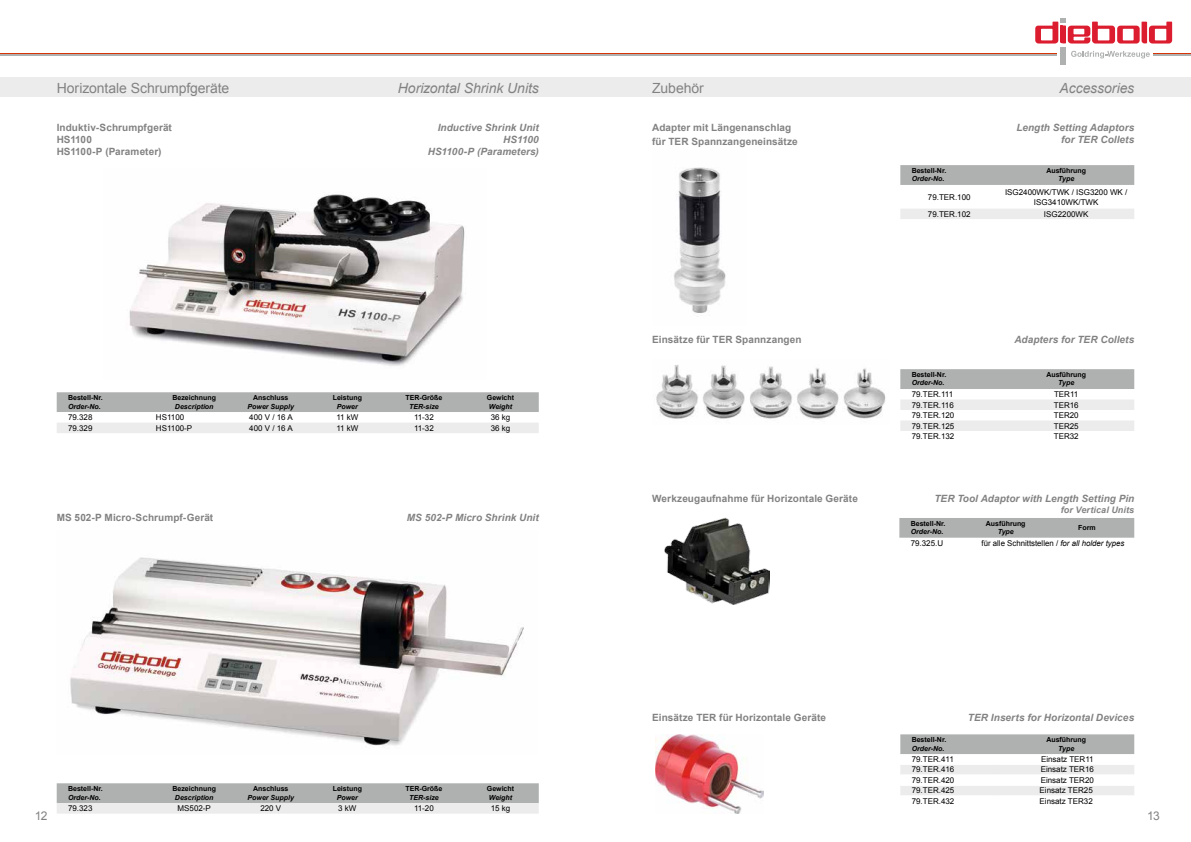
<style>
.page{position:relative;width:1191px;height:842px;background:#fff}
.page>*{position:absolute;margin:0;border:0;box-sizing:border-box;transform-origin:0 0}
.t1{font:14px "Arial";letter-spacing:-.005em;color:#818281}
.t2{font:italic 14px "Arial";letter-spacing:-.005em;color:#818281}
.t3{font:12px "Arial";color:#818281}
.t4{font:700 10px/12px "Arial";letter-spacing:.01em;color:#818281}
.t5{font:italic 700 10px/12px "Arial";letter-spacing:.005em;color:#818281;text-align:right}
.t6{font:italic 700 9px "Arial";letter-spacing:.01em;color:#818281}
.t7{font:8px/9.9px "Arial";color:#000;text-align:center}
.t8{font:700 7px "Arial";color:#000}
.t9{font:italic 700 7px "Arial";color:#000}
.s1{font-style:italic}
</style>
<div class="page">
<div style="left:0;top:77px;width:1191px;height:20px;background:#ececec"></div>
<hr style="left:0;top:55px;width:1191px;height:1px;background:#afb0b0">
<hr style="left:0;top:53px;width:1191px;height:1px;background:#d83507">
<div style="left:1057px;top:12px;width:96px;height:60px;background:#fff"></div>
<div style="left:1060px;top:47px;width:6px;height:18px;background:#afb0b0"></div>
<svg style="left:1035px;top:18px;width:137px;height:26px"></svg>
<svg style="left:1071px;top:51px;width:78px;height:7px"></svg>
<svg style="left:900px;top:369px;width:234px;height:62px"></svg>
<img style="left:656px;top:365px;width:230px;height:55px">
<img style="left:674px;top:167px;width:52px;height:150px">
<svg style="left:900px;top:165px;width:234px;height:54px"></svg>
<div style="left:899px;top:518px;width:235px;height:20px;background:#afb0b0"></div>
<svg style="left:900px;top:734px;width:234px;height:61px"></svg>
<hr style="left:900px;top:764px;width:98px;height:1px;background:#fff">
<hr style="left:998px;top:764px;width:136px;height:1px;background:#fff">
<hr style="left:900px;top:774px;width:98px;height:1px;background:#fff">
<hr style="left:998px;top:774px;width:136px;height:1px;background:#fff">
<hr style="left:900px;top:785px;width:98px;height:1px;background:#fff">
<hr style="left:998px;top:785px;width:136px;height:1px;background:#fff">
<img style="left:655px;top:734px;width:108px;height:80px">
<img style="left:665px;top:517px;width:104px;height:87px">
<img style="left:129px;top:194px;width:336px;height:172px">
<svg style="left:57px;top:392px;width:482px;height:41px"></svg>
<img style="left:70px;top:557px;width:454px;height:189px">
<svg style="left:57px;top:783px;width:482px;height:31px"></svg>
<h1 class="t1" style="left:57px;top:79px;width:174px">Horizontale Schrumpfgeräte</h1>
<h1 class="t2" style="left:398px;top:79px;width:142px">Horizontal Shrink Units</h1>
<p class="t4" style="left:57px;top:121px;width:117px">Induktiv-Schrumpfgerät<br>HS1100<br>HS1100-P (Parameter)</p>
<p class="t5" style="left:428px;top:121px;width:112px">Inductive Shrink Unit<br>HS1100<br>HS1100-P (Parameters)</p>
<h1 class="t1" style="left:652px;top:79px;width:53px">Zubehör</h1>
<h1 class="t2" style="left:1059px;top:79px;width:76px">Accessories</h1>
<p class="t4" style="left:652px;top:120px;width:147px;line-height:14.8px">Adapter mit Längenanschlag für TER Spannzangeneinsätze</p>
<p class="t5" style="left:1016px;top:121px;width:119px">Length Setting Adaptors for TER Collets</p>
<p class="t8" style="left:911px;top:166px;width:36px">Bestell-Nr.</p>
<p class="t9" style="left:911px;top:174px;width:34px">Order-No.</p>
<p class="t8" style="left:1046px;top:166px;width:41px">Ausführung</p>
<p class="t9" style="left:1058px;top:174px;width:18px">Type</p>
<p class="t7" style="left:928px;top:192px;width:44px">79.TER.100</p>
<p class="t7" style="left:1005px;top:187px;width:124px">ISG2400WK/TWK / ISG3200 WK /<br>ISG3410WK/TWK</p>
<p class="t7" style="left:928px;top:209px;width:44px">79.TER.102</p>
<p class="t7" style="left:1044px;top:209px;width:46px">ISG2200WK</p>
<p class="t4" style="left:652px;top:334px;width:151px">Einsätze für TER Spannzangen</p>
<p class="t5" style="left:1014px;top:334px;width:121px">Adapters for TER Collets</p>
<p class="t8" style="left:911px;top:370px;width:36px">Bestell-Nr.</p>
<p class="t9" style="left:911px;top:378px;width:34px">Order-No.</p>
<p class="t8" style="left:1046px;top:370px;width:41px">Ausführung</p>
<p class="t9" style="left:1058px;top:378px;width:18px">Type</p>
<p class="t8" style="left:68px;top:393px;width:36px">Bestell-Nr.</p>
<p class="t9" style="left:68px;top:401px;width:34px">Order-No.</p>
<p class="t8" style="left:172px;top:393px;width:45px">Bezeichnung</p>
<p class="t9" style="left:175px;top:401px;width:40px">Description</p>
<p class="t8" style="left:253px;top:393px;width:37px">Anschluss</p>
<p class="t9" style="left:248px;top:401px;width:48px">Power Supply</p>
<p class="t8" style="left:333px;top:393px;width:31px">Leistung</p>
<p class="t9" style="left:337px;top:401px;width:23px">Power</p>
<p class="t8" style="left:405px;top:393px;width:38px">TER-Größe</p>
<p class="t9" style="left:409px;top:401px;width:31px">TER-size</p>
<p class="t8" style="left:487px;top:393px;width:29px">Gewicht</p>
<p class="t9" style="left:489px;top:401px;width:25px">Weight</p>
<p class="t7" style="left:68px;top:413px;width:26px">79.328</p>
<p class="t7" style="left:156px;top:413px;width:30px">HS1100</p>
<p class="t7" style="left:249px;top:413px;width:45px">400 V / 16 A</p>
<p class="t7" style="left:336px;top:413px;width:24px">11 kW</p>
<p class="t7" style="left:414px;top:413px;width:21px">11-32</p>
<p class="t7" style="left:491px;top:413px;width:21px">36 kg</p>
<p class="t7" style="left:68px;top:423px;width:26px">79.329</p>
<p class="t7" style="left:156px;top:423px;width:38px">HS1100-P</p>
<p class="t7" style="left:249px;top:423px;width:45px">400 V / 16 A</p>
<p class="t7" style="left:336px;top:423px;width:24px">11 kW</p>
<p class="t7" style="left:414px;top:423px;width:21px">11-32</p>
<p class="t7" style="left:491px;top:423px;width:21px">36 kg</p>
<p class="t7" style="left:911px;top:389px;width:43px">79.TER.111</p>
<p class="t7" style="left:1054px;top:389px;width:26px">TER11</p>
<p class="t7" style="left:911px;top:400px;width:44px">79.TER.116</p>
<p class="t7" style="left:1053px;top:400px;width:26px">TER16</p>
<p class="t7" style="left:911px;top:410px;width:44px">79.TER.120</p>
<p class="t7" style="left:1053px;top:410px;width:26px">TER20</p>
<p class="t7" style="left:911px;top:421px;width:44px">79.TER.125</p>
<p class="t7" style="left:1053px;top:421px;width:26px">TER25</p>
<p class="t7" style="left:911px;top:431px;width:44px">79.TER.132</p>
<p class="t7" style="left:1053px;top:431px;width:26px">TER32</p>
<p class="t4" style="left:57px;top:512px;width:158px">MS 502-P Micro-Schrumpf-Gerät</p>
<p class="t5" style="left:407px;top:512px;width:133px">MS 502-P Micro Shrink Unit</p>
<p class="t4" style="left:652px;top:493px;width:207px">Werkzeugaufnahme für Horizontale Geräte</p>
<p class="t5" style="left:934px;top:493px;width:201px">TER Tool Adaptor with Length Setting Pin</p>
<p class="t6" style="left:1060px;top:504px;width:75px">for Vertical Units</p>
<p class="t8" style="left:910px;top:519px;width:36px">Bestell-Nr.</p>
<p class="t9" style="left:910px;top:527px;width:34px">Order-No.</p>
<p class="t8" style="left:986px;top:519px;width:41px">Ausführung</p>
<p class="t9" style="left:997px;top:527px;width:18px">Type</p>
<p class="t8" style="left:1078px;top:523px;width:19px">Form</p>
<p class="t7" style="left:910px;top:538px;width:34px">79.325.U</p>
<p class="t7" style="left:981px;top:538px;width:144px">für alle Schnittstellen / <span class="s1">for all holder types</span></p>
<p class="t4" style="left:652px;top:712px;width:175px">Einsätze TER für Horizontale Geräte</p>
<p class="t5" style="left:968px;top:712px;width:168px">TER Inserts for Horizontal Devices</p>
<p class="t8" style="left:911px;top:735px;width:36px">Bestell-Nr.</p>
<p class="t9" style="left:911px;top:743px;width:34px">Order-No.</p>
<p class="t8" style="left:1046px;top:735px;width:41px">Ausführung</p>
<p class="t9" style="left:1058px;top:743px;width:18px">Type</p>
<p class="t7" style="left:911px;top:754px;width:44px">79.TER.411</p>
<p class="t7" style="left:1041px;top:754px;width:54px">Einsatz TER11</p>
<p class="t7" style="left:911px;top:764px;width:44px">79.TER.416</p>
<p class="t7" style="left:1040px;top:764px;width:55px">Einsatz TER16</p>
<p class="t7" style="left:911px;top:775px;width:44px">79.TER.420</p>
<p class="t7" style="left:1040px;top:775px;width:55px">Einsatz TER20</p>
<p class="t7" style="left:911px;top:785px;width:44px">79.TER.425</p>
<p class="t7" style="left:1039px;top:785px;width:55px">Einsatz TER25</p>
<p class="t7" style="left:911px;top:796px;width:44px">79.TER.432</p>
<p class="t7" style="left:1039px;top:796px;width:55px">Einsatz TER32</p>
<p class="t8" style="left:405px;top:784px;width:38px">TER-Größe</p>
<p class="t9" style="left:409px;top:792px;width:31px">TER-size</p>
<p class="t8" style="left:487px;top:784px;width:29px">Gewicht</p>
<p class="t9" style="left:489px;top:792px;width:25px">Weight</p>
<p class="t8" style="left:68px;top:784px;width:36px">Bestell-Nr.</p>
<p class="t9" style="left:68px;top:792px;width:34px">Order-No.</p>
<p class="t8" style="left:172px;top:784px;width:45px">Bezeichnung</p>
<p class="t9" style="left:175px;top:792px;width:40px">Description</p>
<p class="t8" style="left:253px;top:784px;width:37px">Anschluss</p>
<p class="t9" style="left:248px;top:792px;width:48px">Power Supply</p>
<p class="t8" style="left:333px;top:784px;width:31px">Leistung</p>
<p class="t9" style="left:337px;top:792px;width:23px">Power</p>
<p class="t7" style="left:68px;top:804px;width:26px">79.323</p>
<p class="t7" style="left:178px;top:804px;width:35px">MS502-P</p>
<p class="t7" style="left:260px;top:804px;width:22px">220 V</p>
<p class="t7" style="left:338px;top:804px;width:20px">3 kW</p>
<p class="t7" style="left:414px;top:804px;width:21px">11-20</p>
<p class="t7" style="left:491px;top:804px;width:21px">15 kg</p>
<h2 class="t3" style="left:35px;top:808px;width:14px">12</h2>
<h2 class="t3" style="left:1147px;top:808px;width:14px">13</h2>
</div>
